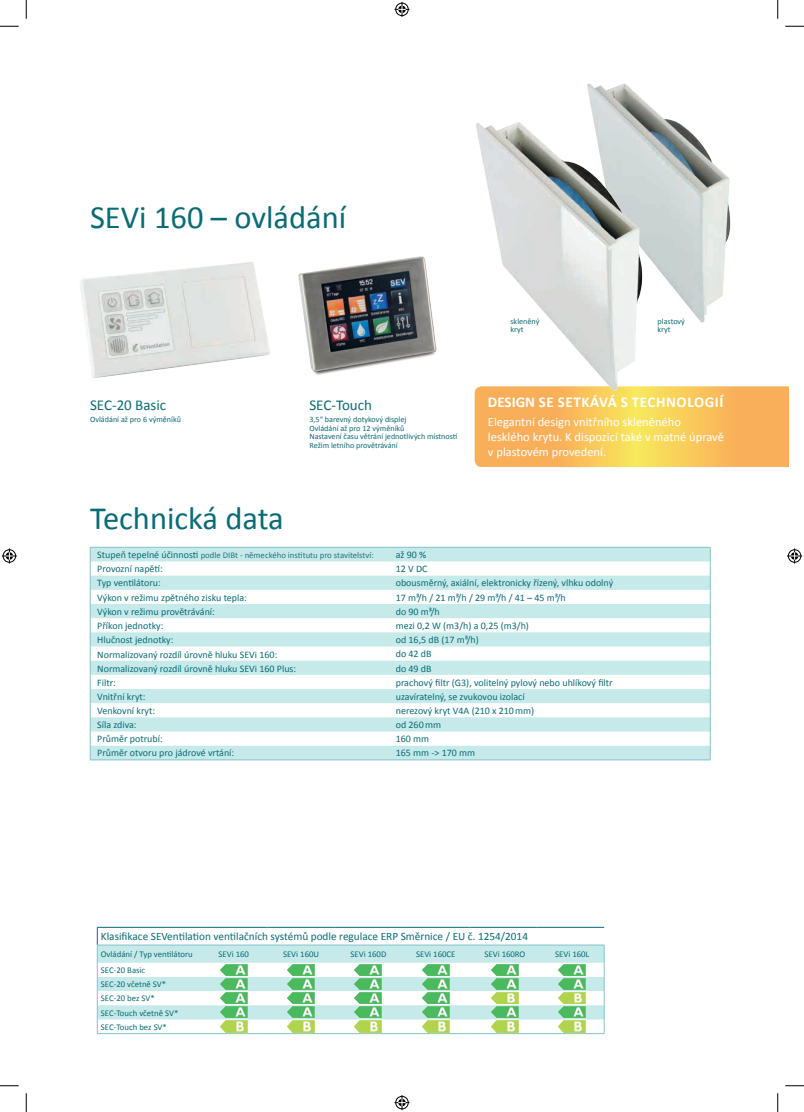
<style>
.page{position:relative;width:804px;height:1112px;background:#fff}
.page>*{position:absolute;margin:0;border:0;box-sizing:border-box;transform-origin:0 0}
.KAPITEL_X_X{font:32.5px "Calibri";color:#096b74}
.Ueberschrift_H4{font:700 15px "Calibri";letter-spacing:.04em;color:#fff}
.Ueberschrift_H5{font:15px "Calibri";color:#096b74}
.Ueberschrift_H4-2{font:12.5px/15px "Calibri";color:#fff}
.Tabellentext{font:11.25px "Calibri";color:#096b74}
.Tabellentext-2{font:10px "Calibri";color:#096b74}
.Tabellentext-3{font:8.75px "Calibri";color:#096b74}
.Tabellentext-4{font:8.75px "Calibri";color:#26727e}
.t1{font:8.12px/8.8px "Calibri";color:#096b74}
.s1{font-size:10px;color:#096b74}
</style>
<div class="page">
<svg style="left:91px;top:548px;width:619px;height:212px;fill:#c6eaea"></svg>
<hr style="left:90px;top:547px;width:299px;height:1px;background:#81c4c9">
<hr style="left:389px;top:547px;width:321px;height:1px;background:#81c4c9">
<hr style="left:90px;top:760px;width:299px;height:1px;background:#81c4c9">
<hr style="left:389px;top:760px;width:321px;height:1px;background:#81c4c9">
<svg style="left:90px;top:547px;width:1px;height:213px"></svg>
<svg style="left:710px;top:547px;width:1px;height:213px"></svg>
<svg style="left:98px;top:944px;width:506px;height:89px"></svg>
<svg style="left:98px;top:946px;width:506px;height:73px;fill:#c6eaea"></svg>
<hr style="left:97px;top:927px;width:103px;height:1px;background:#096b74">
<hr style="left:200px;top:927px;width:67px;height:1px;background:#096b74">
<hr style="left:267px;top:927px;width:68px;height:1px;background:#096b74">
<hr style="left:335px;top:927px;width:67px;height:1px;background:#096b74">
<hr style="left:402px;top:927px;width:67px;height:1px;background:#096b74">
<hr style="left:469px;top:927px;width:68px;height:1px;background:#096b74">
<hr style="left:537px;top:927px;width:67px;height:1px;background:#096b74">
<hr style="left:97px;top:945px;width:103px;height:1px;background:#81c4c9">
<hr style="left:537px;top:945px;width:67px;height:1px;background:#81c4c9">
<hr style="left:200px;top:945px;width:67px;height:1px;background:#81c4c9">
<hr style="left:267px;top:945px;width:68px;height:1px;background:#81c4c9">
<hr style="left:335px;top:945px;width:67px;height:1px;background:#81c4c9">
<hr style="left:402px;top:945px;width:67px;height:1px;background:#81c4c9">
<hr style="left:469px;top:945px;width:68px;height:1px;background:#81c4c9">
<svg style="left:97px;top:927px;width:1px;height:106px"></svg>
<svg style="left:604px;top:945px;width:1px;height:88px"></svg>
<hr style="left:97px;top:1033px;width:103px;height:1px;background:#81c4c9">
<hr style="left:200px;top:1033px;width:67px;height:1px;background:#81c4c9">
<hr style="left:267px;top:1033px;width:68px;height:1px;background:#81c4c9">
<hr style="left:335px;top:1033px;width:67px;height:1px;background:#81c4c9">
<hr style="left:402px;top:1033px;width:67px;height:1px;background:#81c4c9">
<hr style="left:469px;top:1033px;width:68px;height:1px;background:#81c4c9">
<hr style="left:537px;top:1033px;width:67px;height:1px;background:#81c4c9">
<img style="left:219px;top:963px;width:29px;height:70px">
<img style="left:287px;top:963px;width:28px;height:70px">
<img style="left:354px;top:963px;width:29px;height:70px">
<img style="left:421px;top:963px;width:29px;height:70px">
<img style="left:490px;top:963px;width:29px;height:70px">
<img style="left:558px;top:963px;width:28px;height:70px">
<img style="left:298px;top:257px;width:138px;height:118px">
<img style="left:80px;top:262px;width:190px;height:116px">
<svg style="left:474px;top:386px;width:314px;height:81px;background:#f8bf5b"></svg>
<img style="left:587px;top:83px;width:144px;height:240px">
<img style="left:474px;top:118px;width:192px;height:294px">
<svg style="left:0;top:25px;width:19px;height:2px"></svg>
<svg style="left:785px;top:25px;width:19px;height:2px"></svg>
<svg style="left:0;top:1085px;width:19px;height:1px"></svg>
<svg style="left:785px;top:1085px;width:19px;height:1px"></svg>
<svg style="left:25px;top:0;width:2px;height:19px"></svg>
<svg style="left:25px;top:1093px;width:2px;height:19px"></svg>
<svg style="left:777px;top:0;width:1px;height:19px"></svg>
<svg style="left:777px;top:1093px;width:1px;height:19px"></svg>
<svg style="left:394px;top:2px;width:15px;height:15px"></svg>
<svg style="left:394px;top:1095px;width:15px;height:15px"></svg>
<svg style="left:2px;top:548px;width:15px;height:15px"></svg>
<svg style="left:787px;top:548px;width:15px;height:15px"></svg>
<p class="KAPITEL_X_X" style="left:90px;top:197px;width:258px">SEVi 160 – ovládání</p>
<p class="Ueberschrift_H5" style="left:90px;top:395px;width:78px">SEC-20 Basic</p>
<p class="t1" style="left:90px;top:414px;width:92px">Ovládání až pro 6 výměníků</p>
<p class="KAPITEL_X_X" style="left:90px;top:498px;width:195px">Technická data</p>
<p class="Ueberschrift_H5" style="left:309px;top:395px;width:64px">SEC-Touch</p>
<p class="t1" style="left:309px;top:414px;width:150px">3,5“ barevný dotykový displej<br>Ovládání až pro 12 výměníků<br>Nastavení času větrání jednotlivých místností Režim letního provětrávání</p>
<p class="t1" style="left:510px;top:316px;width:30px">skleněný kryt</p>
<p class="t1" style="left:657px;top:316px;width:29px">plastový kryt</p>
<p class="Ueberschrift_H4" style="left:488px;top:393px;width:237px">DESIGN SE SETKÁVÁ S TECHNOLOGIÍ</p>
<p class="Ueberschrift_H4-2" style="left:488px;top:414px;width:237px">Elegantní design vnitřního skleněného lesklého krytu. K dispozici také v matné úpravě v plastovém provedení.</p>
<p class="Tabellentext-4" style="left:97px;top:550px;width:278px"><span class="s1">Stupeň tepelné účinnosti</span> podle DIBt - německého institutu pro stavitelství:</p>
<p class="Tabellentext-2" style="left:396px;top:549px;width:32px">až 90 %</p>
<p class="Tabellentext-2" style="left:97px;top:563px;width:67px">Provozní napětí:</p>
<p class="Tabellentext-2" style="left:396px;top:563px;width:33px">12 V DC</p>
<p class="Tabellentext-2" style="left:97px;top:577px;width:65px">Typ ventilátoru:</p>
<p class="Tabellentext-2" style="left:396px;top:577px;width:219px">obousměrný, axiální, elektronicky řízený, vlhku odolný</p>
<p class="Tabellentext-2" style="left:97px;top:591px;width:151px">Výkon v režimu zpětného zisku tepla:</p>
<p class="Tabellentext-2" style="left:396px;top:591px;width:171px">17 m³/h / 21 m³/h / 29 m³/h / 41 – 45 m³/h</p>
<p class="Tabellentext-2" style="left:97px;top:605px;width:119px">Výkon v režimu provětrávání:</p>
<p class="Tabellentext-2" style="left:396px;top:605px;width:46px">do 90 m³/h</p>
<p class="Tabellentext-2" style="left:97px;top:619px;width:68px">Příkon jednotky:</p>
<p class="Tabellentext-2" style="left:396px;top:619px;width:135px">mezi 0,2 W (m3/h) a 0,25 (m3/h)</p>
<p class="Tabellentext-2" style="left:97px;top:634px;width:78px">Hlučnost jednotky:</p>
<p class="Tabellentext-2" style="left:396px;top:634px;width:85px">od 16,5 dB (17 m³/h)</p>
<p class="Tabellentext-2" style="left:97px;top:648px;width:181px">Normalizovaný rozdíl úrovně hluku SEVi 160:</p>
<p class="Tabellentext-2" style="left:396px;top:648px;width:37px">do 42 dB</p>
<p class="Tabellentext-2" style="left:97px;top:662px;width:200px">Normalizovaný rozdíl úrovně hluku SEVi 160 Plus:</p>
<p class="Tabellentext-2" style="left:396px;top:662px;width:37px">do 49 dB</p>
<p class="Tabellentext-2" style="left:97px;top:676px;width:20px">Filtr:</p>
<p class="Tabellentext-2" style="left:396px;top:676px;width:218px">prachový filtr (G3), volitelný pylový nebo uhlíkový filtr</p>
<p class="Tabellentext-2" style="left:97px;top:690px;width:50px">Vnitřní kryt:</p>
<p class="Tabellentext-2" style="left:396px;top:690px;width:130px">uzavíratelný, se zvukovou izolací</p>
<p class="Tabellentext-2" style="left:97px;top:704px;width:59px">Venkovní kryt:</p>
<p class="Tabellentext-2" style="left:396px;top:704px;width:140px">nerezový kryt V4A (210 x 210mm)</p>
<p class="Tabellentext-2" style="left:97px;top:719px;width:41px">Síla zdiva:</p>
<p class="Tabellentext-2" style="left:396px;top:719px;width:47px">od 260mm</p>
<p class="Tabellentext-2" style="left:97px;top:733px;width:67px">Průměr potrubí:</p>
<p class="Tabellentext-2" style="left:396px;top:733px;width:35px">160 mm</p>
<p class="Tabellentext-2" style="left:97px;top:747px;width:138px">Průměr otvoru pro jádrové vrtání:</p>
<p class="Tabellentext-2" style="left:396px;top:747px;width:81px">165 mm -&gt; 170 mm</p>
<p class="Tabellentext" style="left:101px;top:930px;width:429px">Klasifikace SEVentilation ventilačních systémů podle regulace ERP Směrnice / EU č. 1254/2014</p>
<p class="Tabellentext-3" style="left:101px;top:949px;width:93px">Ovládání / Typ ventilátoru</p>
<p class="Tabellentext-3" style="left:218px;top:949px;width:32px">SEVi 160</p>
<p class="Tabellentext-3" style="left:283px;top:949px;width:38px">SEVi 160U</p>
<p class="Tabellentext-3" style="left:350px;top:949px;width:37px">SEVi 160D</p>
<p class="Tabellentext-3" style="left:416px;top:949px;width:41px">SEVi 160CE</p>
<p class="Tabellentext-3" style="left:484px;top:949px;width:43px">SEVi 160RO</p>
<p class="Tabellentext-3" style="left:555px;top:949px;width:36px">SEVi 160L</p>
<p class="Tabellentext-3" style="left:101px;top:965px;width:46px">SEC-20 Basic</p>
<p class="Tabellentext-3" style="left:101px;top:979px;width:67px">SEC-20 včetně SV*</p>
<p class="Tabellentext-3" style="left:101px;top:993px;width:55px">SEC-20 bez SV*</p>
<p class="Tabellentext-3" style="left:101px;top:1007px;width:79px">SEC-Touch včetně SV*</p>
<p class="Tabellentext-3" style="left:101px;top:1021px;width:68px">SEC-Touch bez SV*</p>
</div>
